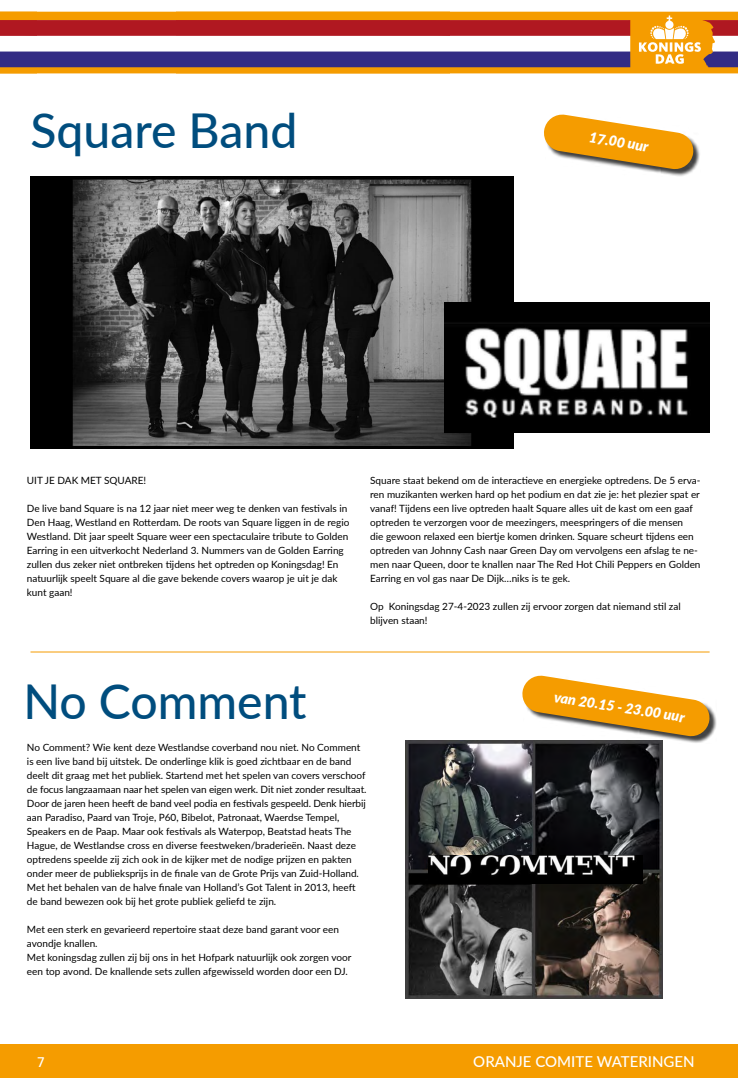
<style>
.page{position:relative;width:738px;height:1078px;background:#fff}
.page>*{position:absolute;margin:0;border:0;box-sizing:border-box;transform-origin:0 0}
.t1{font:500 48px "Lato";color:#004d7e}
.t2{font:500 15px "Lato";color:#fff}
.t3{font:italic 900 14.2px "Lato";color:#fff}
.t4{font:14px "Frutiger";color:#fff}
.t5{font:10px/14px "Lato";color:#000}
</style>
<div class="page">
<svg style="left:629px;top:12px;width:108px;height:61px"></svg>
<svg style="left:638px;top:15px;width:99px;height:52px"></svg>
<svg style="left:0;top:12px;width:629px;height:61px"></svg>
<div style="left:0;top:1043px;width:737px;height:34px;background:#f59c00"></div>
<hr style="left:30px;top:651px;width:679px;height:1px;background:#f59c00">
<img style="left:405px;top:740px;width:257px;height:257px">
<img style="left:428px;top:855px;width:214px;height:28px">
<div style="left:544px;top:115px;width:156px;height:61px;background:#000;opacity:.75"></div>
<svg style="left:544px;top:114px;width:150px;height:56px"></svg>
<div style="left:522px;top:676px;width:194px;height:67px;background:#000;opacity:.75"></div>
<svg style="left:522px;top:675px;width:188px;height:62px"></svg>
<img style="left:30px;top:177px;width:483px;height:271px">
<img style="left:444px;top:302px;width:265px;height:130px">
<h1 class="t1" style="left:30px;top:96px;width:268px">Square Band</h1>
<h3 class="t3" style="left:590px;top:127px;width:61px;rotate:9deg">17.00 uur</h3>
<p class="t5" style="left:27px;top:473px;width:121px">UIT JE DAK MET SQUARE!</p>
<p class="t5" style="left:27px;top:501px;width:324px">De live band Square is na 12 jaar niet meer weg te denken van festivals in Den Haag, Westland en Rotterdam. De roots van Square liggen in de regio Westland. Dit jaar speelt Square weer een spectaculaire tribute to Golden Earring in een uitverkocht Nederland 3. Nummers van de Golden Earring zullen dus zeker niet ontbreken tijdens het optreden op Koningsdag! En natuurlijk speelt Square al die gave bekende covers waarop je uit je dak kunt gaan!</p>
<p class="t5" style="left:370px;top:473px;width:331px">Square staat bekend om de interactieve en energieke optredens. De 5 erva&shy;ren muzikanten werken hard op het podium en dat zie je: het plezier spat er vanaf! Tijdens een live optreden haalt Square alles uit de kast om een gaaf optreden te verzorgen voor de meezingers, meespringers of die mensen<br>die gewoon relaxed een biertje komen drinken. Square scheurt tijdens een optreden van Johnny Cash naar Green Day om vervolgens een afslag te ne&shy;men naar Queen, door te knallen naar The Red Hot Chili Peppers en Golden Earring en vol gas naar De Dijk…niks is te gek.</p>
<p class="t5" style="left:370px;top:599px;width:312px">Op Koningsdag 27-4-2023 zullen zij ervoor zorgen dat niemand stil zal blijven staan!</p>
<h1 class="t1" style="left:23px;top:667px;width:284px">No Comment</h1>
<h3 class="t3" style="left:555px;top:686px;width:133px;rotate:9deg">van 20.15 - 23.00 uur</h3>
<p class="t5" style="left:27px;top:739px;width:341px">No Comment? Wie kent deze Westlandse coverband nou niet. No Comment is een live band bij uitstek. De onderlinge klik is goed zichtbaar en de band deelt dit graag met het publiek. Startend met het spelen van covers verschoof de focus langzaamaan naar het spelen van eigen werk. Dit niet zonder resultaat.<br>Door de jaren heen heeft de band veel podia en festivals gespeeld. Denk hierbij aan Paradiso, Paard van Troje, P60, Bibelot, Patronaat, Waerdse Tempel, Speakers en de Paap. Maar ook festivals als Waterpop, Beatstad heats The Hague, de Westlandse cross en diverse feestweken/braderieën. Naast deze optredens speelde zij zich ook in de kijker met de nodige prijzen en pakten onder meer de publieksprijs in de finale van de Grote Prijs van Zuid-Holland.<br>Met het behalen van de halve finale van Holland’s Got Talent in 2013, heeft de band bewezen ook bij het grote publiek geliefd te zijn.</p>
<p class="t5" style="left:27px;top:921px;width:326px">Met een sterk en gevarieerd repertoire staat deze band garant voor een avondje knallen.<br>Met koningsdag zullen zij bij ons in het Hofpark natuurlijk ook zorgen voor een top avond. De knallende sets zullen afgewisseld worden door een DJ.</p>
<h3 class="t4" style="left:37px;top:1053px;width:9px">7</h3>
<h2 class="t2" style="left:473px;top:1050px;width:223px">ORANJE COMITE WATERINGEN</h2>
</div>
